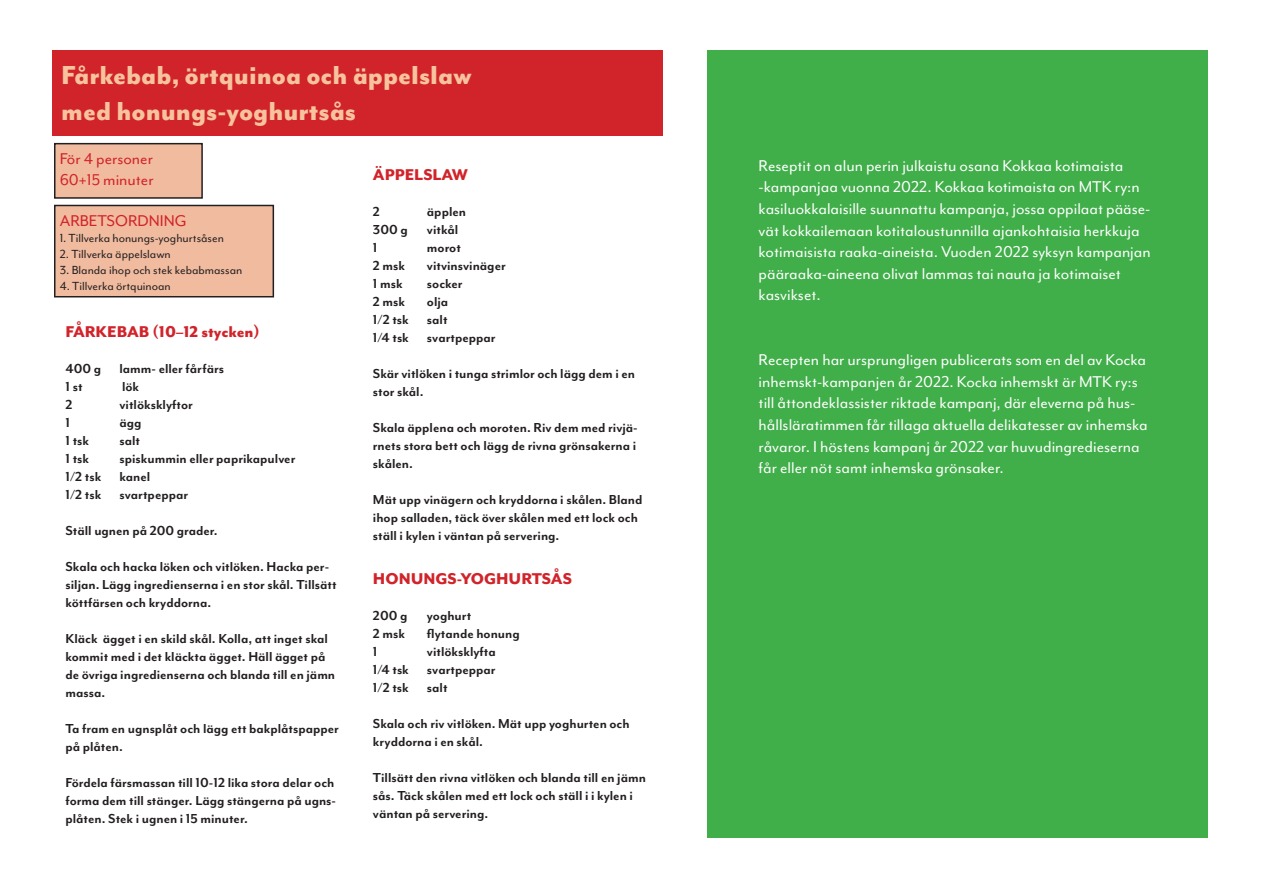
<style>
.page{position:relative;width:1263px;height:893px;background:#fff}
.page>*{position:absolute;margin:0;border:0;box-sizing:border-box;transform-origin:0 0}
.t1{font:800 30px "Mr Eaves Mod OT";color:#f7c39e}
.t2{font:18px/21.6px "Mr Eaves Mod OT";color:#fff}
.t3{font:800 18px "Mr Eaves Mod OT";color:#d1232a}
.t4{font:18px "Mr Eaves Mod OT";color:#d1232a}
.t5{font:700 15px/18px "Mr Eaves Mod OT";color:#231f20}
.t6{font:13.5px "Mr Eaves Mod OT";color:#231f20}
</style>
<div class="page">
<div style="left:53px;top:50px;width:610px;height:85px;background:#d1232a"></div>
<div style="left:55px;top:205px;width:218px;height:92px;background:#f1bb9f"></div>
<div style="left:54px;top:205px;width:220px;height:92px;border:2px solid #231f20"></div>
<div style="left:55px;top:144px;width:147px;height:54px;background:#f1bb9f"></div>
<div style="left:54px;top:143px;width:149px;height:56px;border:2px solid #231f20"></div>
<div style="left:707px;top:50px;width:501px;height:788px;background:#40ae49"></div>
<p class="t1" style="left:61px;top:59px;width:412px">Fårkebab, örtquinoa och äppelslaw</p>
<p class="t1" style="left:61px;top:95px;width:296px">med honungs-yoghurtsås</p>
<p class="t4" style="left:60px;top:148px;width:95px">För 4 personer</p>
<p class="t4" style="left:60px;top:170px;width:95px">60+15 minuter</p>
<p class="t4" style="left:60px;top:210px;width:128px">ARBETSORDNING</p>
<p class="t6" style="left:60px;top:230px;width:166px">1. Tillverka honungs-yoghurtsåsen</p>
<p class="t6" style="left:60px;top:247px;width:113px">2. Tillverka äppelslawn</p>
<p class="t6" style="left:60px;top:263px;width:184px">3. Blanda ihop och stek kebabmassan</p>
<p class="t6" style="left:60px;top:279px;width:113px">4. Tillverka örtquinoan</p>
<p class="t3" style="left:66px;top:322px;width:196px">FÅRKEBAB (10–12 stycken)</p>
<p class="t5" style="left:66px;top:359px;width:160px">400 g lamm- eller fårfärs</p>
<p class="t5" style="left:66px;top:377px;width:19px">1 st</p>
<p class="t5" style="left:122px;top:377px;width:19px">lök</p>
<p class="t5" style="left:66px;top:395px;width:9px">2</p>
<p class="t5" style="left:120px;top:395px;width:75px">vitlöksklyftor</p>
<p class="t5" style="left:66px;top:413px;width:6px">1</p>
<p class="t5" style="left:120px;top:413px;width:24px">ägg</p>
<p class="t5" style="left:66px;top:431px;width:25px">1 tsk</p>
<p class="t5" style="left:120px;top:431px;width:22px">salt</p>
<p class="t5" style="left:66px;top:449px;width:25px">1 tsk</p>
<p class="t5" style="left:120px;top:449px;width:177px">spiskummin eller paprikapulver</p>
<p class="t5" style="left:66px;top:467px;width:86px">1/2 tsk kanel</p>
<p class="t5" style="left:66px;top:485px;width:124px">1/2 tsk svartpeppar</p>
<p class="t5" style="left:66px;top:521px;width:154px">Ställ ugnen på 200 grader.</p>
<p class="t5" style="left:66px;top:557px;width:273px">Skala och hacka löken och vitlöken. Hacka per&shy;siljan. Lägg ingredienserna i en stor skål. Tillsätt köttfärsen och kryddorna.</p>
<p class="t5" style="left:66px;top:629px;width:271px">Kläck ägget i en skild skål. Kolla, att inget skal kommit med i det kläckta ägget. Häll ägget på de övriga ingredienserna och blanda till en jämn massa.</p>
<p class="t5" style="left:66px;top:719px;width:275px">Ta fram en ugnsplåt och lägg ett bakplåtspapper på plåten.</p>
<p class="t5" style="left:66px;top:773px;width:272px;text-align:justify">Fördela färsmassan till 10-12 lika stora delar och forma dem till stänger. Lägg stängerna på ugns&shy;plåten. Stek i ugnen i 15 minuter.</p>
<p class="t3" style="left:373px;top:165px;width:97px">ÄPPELSLAW</p>
<p class="t5" style="left:373px;top:202px;width:9px">2</p>
<p class="t5" style="left:427px;top:202px;width:41px">äpplen</p>
<p class="t5" style="left:373px;top:220px;width:36px">300 g</p>
<p class="t5" style="left:427px;top:220px;width:33px">vitkål</p>
<p class="t5" style="left:373px;top:238px;width:6px">1</p>
<p class="t5" style="left:427px;top:238px;width:35px">morot</p>
<p class="t5" style="left:373px;top:256px;width:34px">2 msk</p>
<p class="t5" style="left:427px;top:256px;width:80px">vitvinsvinäger</p>
<p class="t5" style="left:373px;top:274px;width:31px">1 msk</p>
<p class="t5" style="left:427px;top:274px;width:37px">socker</p>
<p class="t5" style="left:373px;top:292px;width:34px">2 msk</p>
<p class="t5" style="left:427px;top:292px;width:23px">olja</p>
<p class="t5" style="left:373px;top:310px;width:76px">1/2 tsk salt</p>
<p class="t5" style="left:373px;top:328px;width:124px">1/4 tsk svartpeppar</p>
<p class="t5" style="left:373px;top:364px;width:264px">Skär vitlöken i tunga strimlor och lägg dem i en stor skål.</p>
<p class="t5" style="left:373px;top:418px;width:266px;text-align:justify">Skala äpplena och moroten. Riv dem med rivjä&shy;rnets stora bett och lägg de rivna grönsakerna i skålen.</p>
<p class="t5" style="left:373px;top:490px;width:271px">Mät upp vinägern och kryddorna i skålen. Bland ihop salladen, täck över skålen med ett lock och ställ i kylen i väntan på servering.</p>
<p class="t3" style="left:373px;top:569px;width:201px">HONUNGS-YOGHURTSÅS</p>
<p class="t5" style="left:373px;top:606px;width:36px">200 g</p>
<p class="t5" style="left:427px;top:606px;width:46px">yoghurt</p>
<p class="t5" style="left:373px;top:624px;width:34px">2 msk</p>
<p class="t5" style="left:427px;top:624px;width:94px">flytande honung</p>
<p class="t5" style="left:373px;top:642px;width:6px">1</p>
<p class="t5" style="left:427px;top:642px;width:70px">vitlöksklyfta</p>
<p class="t5" style="left:373px;top:660px;width:124px">1/4 tsk svartpeppar</p>
<p class="t5" style="left:373px;top:678px;width:76px">1/2 tsk salt</p>
<p class="t5" style="left:373px;top:714px;width:258px">Skala och riv vitlöken. Mät upp yoghurten och kryddorna i en skål.</p>
<p class="t5" style="left:373px;top:768px;width:274px">Tillsätt den rivna vitlöken och blanda till en jämn sås. Täck skålen med ett lock och ställ i i kylen i väntan på servering.</p>
<p class="t2" style="left:759px;top:154px;width:394px">Reseptit on alun perin julkaistu osana Kokkaa kotimaista -kampanjaa vuonna 2022. Kokkaa kotimaista on MTK ry:n kasiluokkalaisille suunnattu kampanja, jossa oppilaat pääse&shy;vät kokkailemaan kotitaloustunnilla ajankohtaisia herkkuja kotimaisista raaka-aineista. Vuoden 2022 syksyn kampanjan pääraaka-aineena olivat lammas tai nauta ja kotimaiset kasvikset.</p>
<p class="t2" style="left:759px;top:349px;width:391px">Recepten har ursprungligen publicerats som en del av Kocka inhemskt-kampanjen år 2022. Kocka inhemskt är MTK ry:s till åttondeklassister riktade kampanj, där eleverna på hus&shy;hållsläratimmen får tillaga aktuella delikatesser av inhemska råvaror. I höstens kampanj år 2022 var huvudingredieserna får eller nöt samt inhemska grönsaker.</p>
</div>
